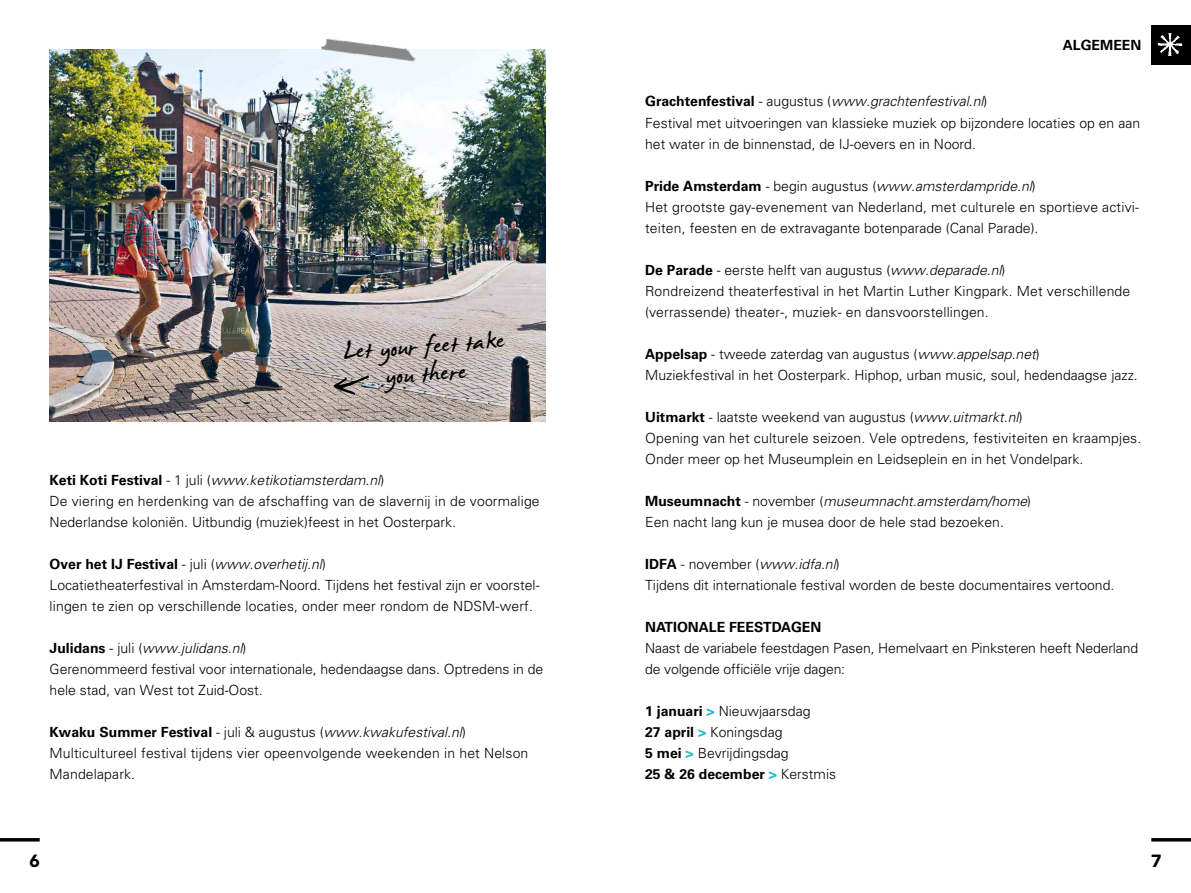
<style>
.page{position:relative;width:1191px;height:893px;background:#fff}
.page>*{position:absolute;margin:0;border:0;box-sizing:border-box;transform-origin:0 0}
.t1{font:40.25px "James Fajardo";color:#000}
.t2{font:900 17.5px "Avenir LT Std";color:#000}
.t3{font:300 14px/21px "Univers LT Std";color:#000}
.t4{font:700 14px "Univers LT Std";color:#000}
.s1{font-weight:700}
.s2{font-style:italic}
.s3{font-weight:700;color:#29b8ce}
</style>
<div class="page">
<hr style="left:1151px;top:838px;width:40px;height:3px;background:#000">
<div style="left:1151px;top:25px;width:40px;height:39px;background:#000"></div>
<img style="left:1157px;top:33px;width:26px;height:23px">
<hr style="left:0;top:838px;width:40px;height:3px;background:#000">
<img style="left:50px;top:50px;width:496px;height:371px">
<img style="left:317px;top:38px;width:103px;height:28px">
<svg style="left:332px;top:375px;width:37px;height:20px"></svg>
<h1 class="t1" style="left:343px;top:331px;width:163px;rotate:-4deg">Let your feet take</h1>
<h1 class="t1" style="left:384px;top:356px;width:82px;rotate:-4deg">you there</h1>
<p class="t3" style="left:50px;top:469px;width:491px"><span class="s1">Keti Koti Festival</span> - 1 juli (<span class="s2">www.ketikotiamsterdam.nl</span>)<br>De viering en herdenking van de afschaffing van de slavernij in de voormalige<br>Nederlandse koloniën. Uitbundig (muziek)feest in het Oosterpark.</p>
<p class="t3" style="left:50px;top:553px;width:491px"><span class="s1">Over het IJ Festival</span> - juli (<span class="s2">www.overhetij.nl</span>)<br>Locatietheaterfestival in Amsterdam-Noord. Tijdens het festival zijn er voorstel&shy;lingen te zien op verschillende locaties, onder meer rondom de NDSM-werf.</p>
<p class="t3" style="left:50px;top:637px;width:495px"><span class="s1">Julidans</span> - juli (<span class="s2">www.julidans.nl</span>)<br>Gerenommeerd festival voor internationale, hedendaagse dans. Optredens in de hele stad, van West tot Zuid-Oost.</p>
<p class="t3" style="left:50px;top:721px;width:480px"><span class="s1">Kwaku Summer Festival</span> - juli &amp; augustus (<span class="s2">www.kwakufestival.nl</span>)<br>Multicultureel festival tijdens vier opeenvolgende weekenden in het Nelson<br>Mandelapark.</p>
<p class="t2" style="left:29px;top:850px;width:12px">6</p>
<p class="t4" style="left:1062px;top:37px;width:80px">ALGEMEEN</p>
<p class="t3" style="left:645px;top:91px;width:496px"><span class="s1">Grachtenfestival</span> - augustus (<span class="s2">www.grachtenfestival.nl</span>)<br>Festival met uitvoeringen van klassieke muziek op bijzondere locaties op en aan het water in de binnenstad, de IJ-oevers en in Noord.</p>
<p class="t3" style="left:645px;top:175px;width:495px"><span class="s1">Pride Amsterdam</span> - begin augustus (<span class="s2">www.amsterdampride.nl</span>)<br>Het grootste gay-evenement van Nederland, met culturele en sportieve activi&shy;teiten, feesten en de extravagante botenparade (Canal Parade).</p>
<p class="t3" style="left:645px;top:259px;width:487px"><span class="s1">De Parade</span> - eerste helft van augustus (<span class="s2">www.deparade.nl</span>)<br>Rondreizend theaterfestival in het Martin Luther Kingpark. Met verschillende (verrassende) theater-, muziek- en dansvoorstellingen.</p>
<p class="t3" style="left:645px;top:343px;width:494px"><span class="s1">Appelsap</span> - tweede zaterdag van augustus (<span class="s2">www.appelsap.net</span>)<br>Muziekfestival in het Oosterpark. Hiphop, urban music, soul, hedendaagse jazz.</p>
<p class="t3" style="left:645px;top:406px;width:498px"><span class="s1">Uitmarkt</span> - laatste weekend van augustus (<span class="s2">www.uitmarkt.nl</span>)<br>Opening van het culturele seizoen. Vele optredens, festiviteiten en kraampjes.<br>Onder meer op het Museumplein en Leidseplein en in het Vondelpark.</p>
<p class="t3" style="left:645px;top:490px;width:387px"><span class="s1">Museumnacht</span> - november (<span class="s2">museumnacht.amsterdam/home</span>)<br>Een nacht lang kun je musea door de hele stad bezoeken.</p>
<p class="t3" style="left:645px;top:553px;width:471px"><span class="s1">IDFA</span> - november (<span class="s2">www.idfa.nl</span>)<br>Tijdens dit internationale festival worden de beste documentaires vertoond.</p>
<p class="t4" style="left:645px;top:618px;width:178px">NATIONALE FEESTDAGEN</p>
<p class="t3" style="left:645px;top:637px;width:494px">Naast de variabele feestdagen Pasen, Hemelvaart en Pinksteren heeft Nederland de volgende officiële vrije dagen:</p>
<p class="t3" style="left:645px;top:700px;width:193px"><span class="s1">1 januari</span> <span class="s3">&gt;</span> Nieuwjaarsdag<br><span class="s1">27 april</span> <span class="s3">&gt;</span> Koningsdag<br><span class="s1">5 mei</span> <span class="s3">&gt;</span> Bevrijdingsdag<br><span class="s1">25 &amp; 26 december</span> <span class="s3">&gt;</span> Kerstmis</p>
<p class="t2" style="left:1151px;top:850px;width:12px">7</p>
</div>
